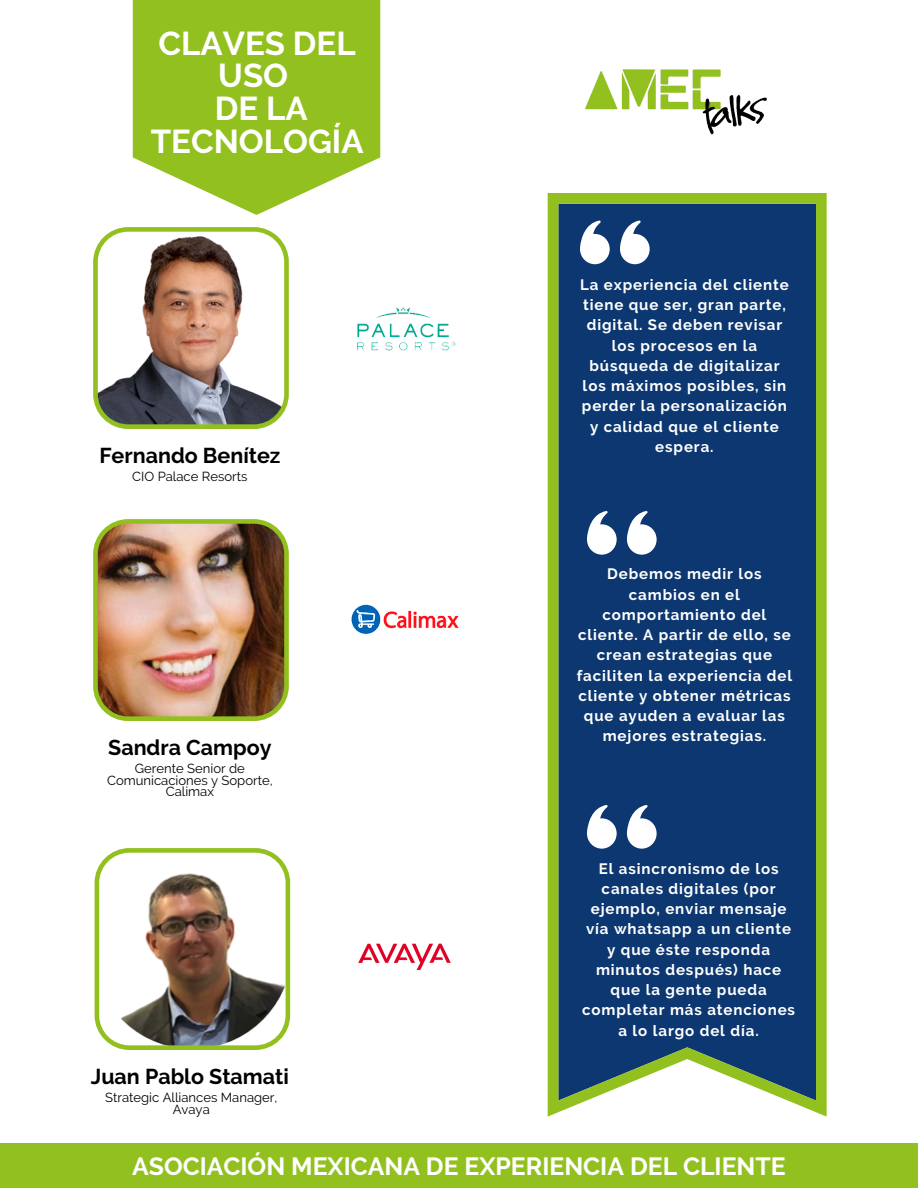
<style>
.page{position:relative;width:918px;height:1188px;background:#fff}
.page>*{position:absolute;margin:0;border:0;box-sizing:border-box;transform-origin:0 0}
.t1{font:700 33px/34px "Raleway";color:#fff;text-align:center}
.t2{font:700 24.75px "Raleway";color:#fff}
.t3{font:700 21.45px "Raleway";color:#000}
.t4{font:700 15px/20.2px "Raleway";letter-spacing:.06em;color:#fff;text-align:center}
.t5{font:13.05px/11.7px "Raleway";color:#000;text-align:center}
.s1{color:rgb(146 192 31/.4)}
</style>
<div class="page">
<div style="left:0;top:1143px;width:918px;height:45px;background:#92c01f"></div>
<img style="left:585px;top:69px;width:182px;height:66px">
<svg style="left:133px;top:0;width:247px;height:215px;background:#a0c83d"></svg>
<svg style="left:548px;top:193px;width:279px;height:924px;background:#204a6f"></svg>
<svg style="left:93px;top:227px;width:196px;height:202px"></svg>
<img style="left:93px;top:519px;width:196px;height:202px">
<svg style="left:580px;top:220px;width:30px;height:44px"></svg>
<svg style="left:620px;top:220px;width:30px;height:44px"></svg>
<svg style="left:587px;top:511px;width:30px;height:44px"></svg>
<svg style="left:627px;top:511px;width:30px;height:44px"></svg>
<img style="left:351px;top:604px;width:108px;height:31px">
<img style="left:357px;top:307px;width:99px;height:44px">
<img style="left:95px;top:848px;width:195px;height:202px">
<img style="left:358px;top:943px;width:93px;height:28px">
<svg style="left:587px;top:805px;width:30px;height:44px"></svg>
<svg style="left:627px;top:805px;width:30px;height:44px"></svg>
<p class="t1" style="left:159px;top:26px;width:199px">CLAVES DEL<br><span class="s1">USO</span></p>
<p class="t1" style="left:151px;top:94px;width:214px;line-height:31.2px"><span class="s1">DE LA<br></span>TECNOLOGÍA</p>
<p class="t3" style="left:99px;top:443px;width:183px">Fernando Benítez</p>
<p class="t5" style="left:132px;top:471px;width:117px">CIO Palace Resorts</p>
<p class="t3" style="left:108px;top:735px;width:165px">Sandra Campoy</p>
<p class="t5" style="left:107px;top:763px;width:167px">Gerente Senior de<br>Comunicaciones y Soporte,<br>Calimax</p>
<p class="t3" style="left:91px;top:1064px;width:200px">Juan Pablo Stamati</p>
<p class="t5" style="left:105px;top:1092px;width:174px">Strategic Alliances Manager,<br>Avaya</p>
<p class="t4" style="left:580px;top:275px;width:210px">La experiencia del cliente tiene que ser, gran parte, digital. Se deben revisar los procesos en la búsqueda de digitalizar los máximos posibles, sin perder la personalización y calidad que el cliente espera.</p>
<p class="t4" style="left:577px;top:564px;width:217px">Debemos medir los cambios en el comportamiento del cliente. A partir de ello, se crean estrategias que faciliten la experiencia del cliente y obtener métricas que ayuden a evaluar las mejores estrategias.</p>
<p class="t4" style="left:582px;top:858px;width:214px">El asincronismo de los canales digitales (por ejemplo, enviar mensaje vía whatsapp a un cliente y que éste responda minutos después) hace que la gente pueda completar más atenciones a lo largo del día.</p>
<p class="t2" style="left:132px;top:1151px;width:655px">ASOCIACIÓN MEXICANA DE EXPERIENCIA DEL CLIENTE</p>
</div>
